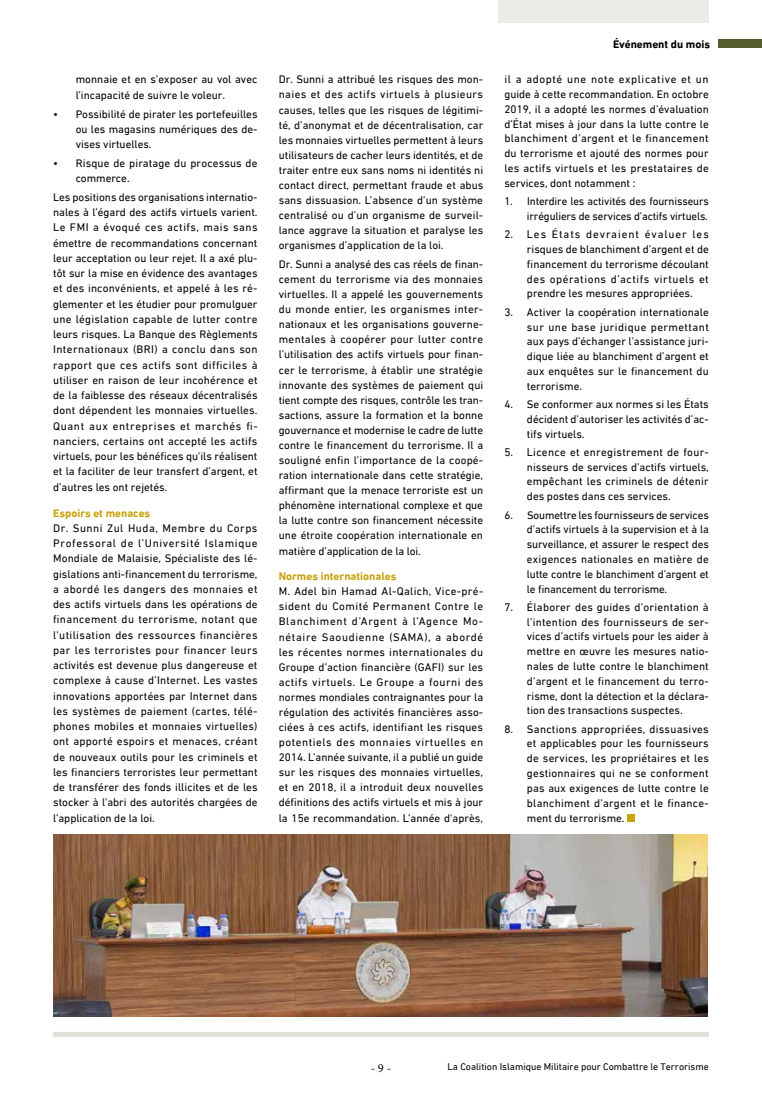
<style>
.page{position:relative;width:762px;height:1099px;background:#fff}
.page>*{position:absolute;margin:0;border:0;box-sizing:border-box;transform-origin:0 0}
.t1{font:12.5px "Minion Pro";color:#000}
.t2{font:11.25px/15.1px "DIN Next LT Arabic";color:#000;text-align:justify}
.t3{font:700 11.25px "DIN Next LT Arabic";color:#c7a30e}
.t4{font:700 11.25px "DIN Next LT Arabic";color:#000}
.t5{font:9.88px "DIN Next LT Arabic";color:#000}
</style>
<div class="page">
<div style="left:627px;top:814px;width:7px;height:7px;background:#c7a30e"></div>
<div style="left:719px;top:40px;width:43px;height:8px;background:#555e2e"></div>
<img style="left:53px;top:834px;width:654px;height:182px">
<div style="left:498px;top:0;width:211px;height:23px;background:#ecebe5"></div>
<div style="left:53px;top:1031px;width:656px;height:5px;background:#e2e1d8"></div>
<p class="t2" style="left:76px;top:72px;width:183px">monnaie et en s’exposer au vol avec l’incapacité de suivre le voleur.</p>
<p class="t2" style="left:76px;top:106px;width:183px;text-indent:-22px">• Possibilité de pirater les portefeuilles ou les magasins numériques des de&shy;vises virtuelles.</p>
<p class="t2" style="left:76px;top:155px;width:183px;text-indent:-22px">• Risque de piratage du processus de commerce.</p>
<p class="t2" style="left:53px;top:189px;width:206px">Les positions des organisations internatio&shy;nales à l’égard des actifs virtuels varient.<br>Le FMI a évoqué ces actifs, mais sans émettre de recommandations concernant leur acceptation ou leur rejet. Il a axé plu&shy;tôt sur la mise en évidence des avantages et des inconvénients, et appelé à les ré&shy;glementer et les étudier pour promulguer une législation capable de lutter contre leurs risques. La Banque des Règlements Internationaux (BRI) a conclu dans son rapport que ces actifs sont difficiles à utiliser en raison de leur incohérence et de la faiblesse des réseaux décentralisés dont dépendent les monnaies virtuelles.<br>Quant aux entreprises et marchés fi&shy;nanciers, certains ont accepté les actifs virtuels, pour les bénéfices qu'ils réalisent et la faciliter de leur transfert d’argent, et d’autres les ont rejetés.</p>
<p class="t3" style="left:53px;top:506px;width:99px">Espoirs et menaces</p>
<p class="t2" style="left:53px;top:520px;width:206px">Dr. Sunni Zul Huda, Membre du Corps Professoral de l’Université Islamique Mondiale de Malaisie, Spécialiste des lé&shy;gislations anti-financement du terrorisme, a abordé les dangers des monnaies et des actifs virtuels dans les opérations de financement du terrorisme, notant que l’utilisation des ressources financières par les terroristes pour financer leurs activités est devenue plus dangereuse et complexe à cause d’Internet. Les vastes innovations apportées par Internet dans les systèmes de paiement (cartes, télé&shy;phones mobiles et monnaies virtuelles) ont apporté espoirs et menaces, créant de nouveaux outils pour les criminels et les financiers terroristes leur permettant de transférer des fonds illicites et de les stocker à l'abri des autorités chargées de l’application de la loi.</p>
<p class="t2" style="left:279px;top:72px;width:206px">Dr. Sunni a attribué les risques des mon&shy;naies et des actifs virtuels à plusieurs causes, telles que les risques de légitimi&shy;té, d’anonymat et de décentralisation, car les monnaies virtuelles permettent à leurs utilisateurs de cacher leurs identités, et de traiter entre eux sans noms ni identités ni contact direct, permettant fraude et abus sans dissuasion. L’absence d’un système centralisé ou d’un organisme de surveil&shy;lance aggrave la situation et paralyse les organismes d’application de la loi.</p>
<p class="t2" style="left:279px;top:256px;width:206px">Dr. Sunni a analysé des cas réels de finan&shy;cement du terrorisme via des monnaies virtuelles. Il a appelé les gouvernements du monde entier, les organismes inter&shy;nationaux et les organisations gouverne&shy;mentales à coopérer pour lutter contre l’utilisation des actifs virtuels pour finan&shy;cer le terrorisme, à établir une stratégie innovante des systèmes de paiement qui tient compte des risques, contrôle les tran&shy;sactions, assure la formation et la bonne gouvernance et modernise le cadre de lutte contre le financement du terrorisme. Il a souligné enfin l’importance de la coopé&shy;ration internationale dans cette stratégie, affirmant que la menace terroriste est un phénomène international complexe et que la lutte contre son financement nécessite une étroite coopération internationale en matière d’application de la loi.</p>
<p class="t3" style="left:279px;top:569px;width:119px">Normes internationales</p>
<p class="t2" style="left:279px;top:584px;width:206px">M. Adel bin Hamad Al-Qalich, Vice-pré&shy;sident du Comité Permanent Contre le Blanchiment d’Argent à l’Agence Mo&shy;nétaire Saoudienne (SAMA), a abordé les récentes normes internationales du Groupe d’action financière (GAFI) sur les actifs virtuels. Le Groupe a fourni des normes mondiales contraignantes pour la régulation des activités financières asso&shy;ciées à ces actifs, identifiant les risques potentiels des monnaies virtuelles en 2014. L’année suivante, il a publié un guide sur les risques des monnaies virtuelles, et en 2018, il a introduit deux nouvelles définitions des actifs virtuels et mis à jour la 15e recommandation. L’année d'après,</p>
<p class="t4" style="left:613px;top:37px;width:98px">Événement du mois</p>
<p class="t2" style="left:504px;top:72px;width:206px;line-height:14.8px">il a adopté une note explicative et un guide à cette recommandation. En octobre 2019, il a adopté les normes d’évaluation d’État mises à jour dans la lutte contre le blanchiment d’argent et le financement du terrorisme et ajouté des normes pour les actifs virtuels et les prestataires de services, dont notamment :</p>
<p class="t2" style="left:504px;top:194px;width:206px;line-height:14.8px;text-align:right">1. Interdire les activités des fournisseurs irréguliers de services d’actifs virtuels.</p>
<p class="t2" style="left:527px;top:227px;width:183px;line-height:14.8px;text-indent:-22px">2. Les États devraient évaluer les risques de blanchiment d’argent et de financement du terrorisme découlant des opérations d’actifs virtuels et prendre les mesures appropriées.</p>
<p class="t2" style="left:527px;top:304px;width:183px;line-height:14.8px;text-indent:-22px">3. Activer la coopération internationale sur une base juridique permettant aux pays d’échanger l'assistance juri&shy;dique liée au blanchiment d’argent et aux enquêtes sur le financement du terrorisme.</p>
<p class="t2" style="left:527px;top:397px;width:183px;line-height:14.8px;text-indent:-22px">4. Se conformer aux normes si les États décident d’autoriser les activités d’ac&shy;tifs virtuels.</p>
<p class="t2" style="left:527px;top:444px;width:183px;line-height:14.8px;text-indent:-22px">5. Licence et enregistrement de four&shy;nisseurs de services d’actifs virtuels, empêchant les criminels de détenir des postes dans ces services.</p>
<p class="t2" style="left:527px;top:507px;width:183px;line-height:14.8px;text-indent:-22px">6. Soumettre les fournisseurs de services d’actifs virtuels à la supervision et à la surveillance, et assurer le respect des exigences nationales en matière de lutte contre le blanchiment d’argent et le financement du terrorisme.</p>
<p class="t2" style="left:527px;top:599px;width:183px;line-height:14.8px;text-indent:-22px">7. Élaborer des guides d’orientation à l’intention des fournisseurs de ser&shy;vices d’actifs virtuels pour les aider à mettre en œuvre les mesures natio&shy;nales de lutte contre le blanchiment d’argent et le financement du terro&shy;risme, dont la détection et la déclara&shy;tion des transactions suspectes.</p>
<p class="t2" style="left:527px;top:721px;width:183px;text-indent:-22px">8. Sanctions appropriées, dissuasives et applicables pour les fournisseurs de services, les propriétaires et les gestionnaires qui ne se conforment pas aux exigences de lutte contre le blanchiment d’argent et le finance&shy;ment du terrorisme.</p>
<p class="t1" style="left:371px;top:1059px;width:22px">- 9 -</p>
<p class="t5" style="left:447px;top:1060px;width:263px">La Coalition Islamique Militaire pour Combattre le Terrorisme</p>
</div>
